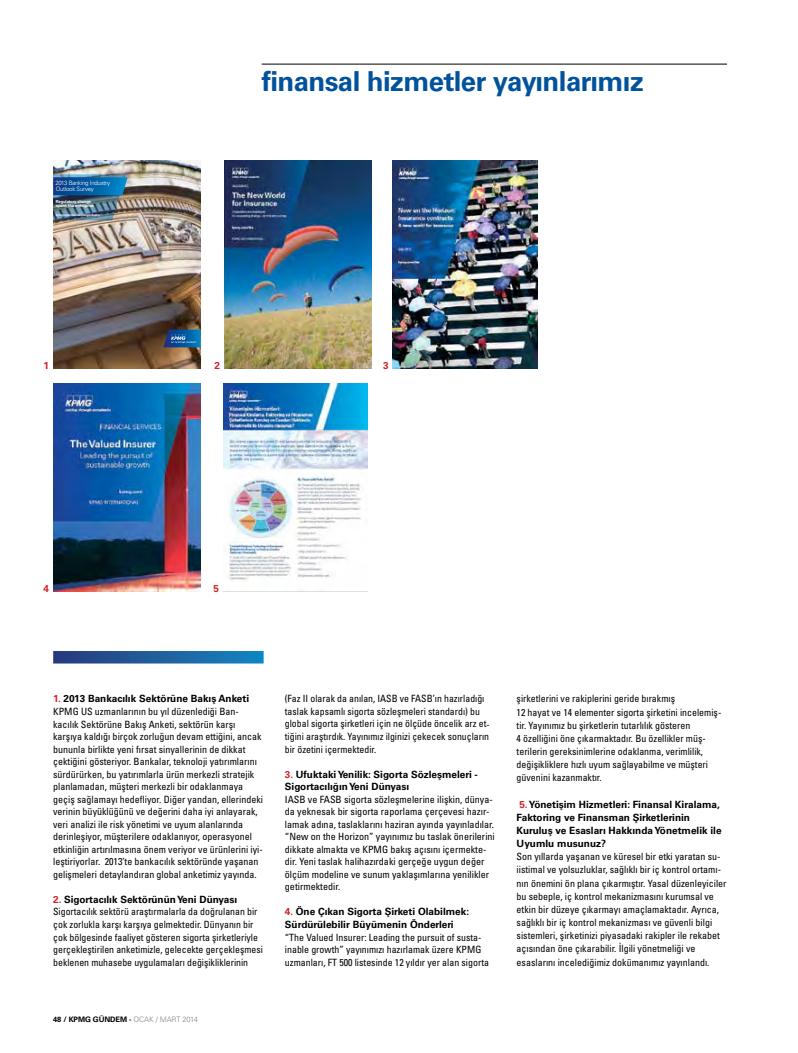
<style>
.page{position:relative;width:798px;height:1053px;background:#fff}
.page>*{position:absolute;margin:0;border:0;box-sizing:border-box;transform-origin:0 0}
.t1{font:700 27.5px "Univers LT Std";letter-spacing:-.02em;color:#00529c}
.t2{font:condensed 10px/12.5px "Univers LT Std";color:#000}
.t3{font:700 10px/13.1px "Univers LT Std";color:#000}
.t4{font:700 10px "Univers LT Std";color:#d2232a}
.t5{font:700 7.5px "Univers LT Std";letter-spacing:-.01em;color:#000}
.t6{font:300 6px/6.4px "Univers LT Std";letter-spacing:-.04em;color:#fff}
.t7{font:700 4.25px/4.8px "Univers LT Std";letter-spacing:-.03em;color:#fff}
.t8{font:700 3.12px "Univers LT Std";letter-spacing:-.03em;color:#fff}
.s1{font-weight:700;font-stretch:normal;color:#d2232a}
.s2{font-weight:700;font-stretch:normal}
.s3{font-weight:300;color:#808285}
.s4{color:#d2232a}
</style>
<div class="page">
<hr style="left:261px;top:64px;width:465px;height:1px;background:#000">
<img style="left:53px;top:160px;width:148px;height:208px">
<img style="left:53px;top:174px;width:75px;height:46px">
<svg style="left:163px;top:329px;width:38px;height:18px"></svg>
<img style="left:53px;top:383px;width:148px;height:208px">
<img style="left:224px;top:160px;width:147px;height:208px">
<img style="left:392px;top:160px;width:145px;height:208px">
<img style="left:223px;top:383px;width:144px;height:197px">
<svg style="left:53px;top:651px;width:210px;height:12px;background:#1f5f9e"></svg>
<p class="t6" style="left:55px;top:179px;width:56px">2013 Banking Industry<br>Outlook Survey</p>
<p class="t7" style="left:56px;top:199px;width:40px">Regulatory change spans the enterprise</p>
<p class="t8" style="left:56px;top:213px;width:46px">kpmg.com/us/bankingindustry</p>
<h1 class="t1" style="left:261px;top:65px;width:383px">finansal hizmetler yayınlarımız</h1>
<p class="t4" style="left:44px;top:359px;width:7px">1</p>
<p class="t4" style="left:214px;top:359px;width:7px">2</p>
<p class="t4" style="left:383px;top:359px;width:7px">3</p>
<p class="t4" style="left:44px;top:582px;width:7px">4</p>
<p class="t4" style="left:213px;top:582px;width:7px">5</p>
<p class="t2" style="left:53px;top:692px;width:211px"><span class="s1">1.</span> <span class="s2">2013 Bankacılık Sektörüne Bakış Anketi </span>KPMG US uzmanlarının bu yıl düzenlediği Ban&shy;kacılık Sektörüne Bakış Anketi, sektörün karşı karşıya kaldığı birçok zorluğun devam ettiğini, ancak bununla birlikte yeni fırsat sinyallerinin de dikkat çektiğini gösteriyor. Bankalar, teknoloji yatırımlarını sürdürürken, bu yatırımlarla ürün merkezli stratejik planlamadan, müşteri merkezli bir odaklanmaya geçiş sağlamayı hedefliyor. Diğer yandan, ellerindeki verinin büyüklüğünü ve değerini daha iyi anlayarak, veri analizi ile risk yönetimi ve uyum alanlarında derinleşiyor, müşterilere odaklanıyor, operasyonel etkinliğin artırılmasına önem veriyor ve ürünlerini iyi&shy;leştiriyorlar. 2013’te bankacılık sektöründe yaşanan gelişmeleri detaylandıran global anketimiz yayında.</p>
<p class="t2" style="left:53px;top:892px;width:211px"><span class="s1">2.</span> <span class="s2">Sigortacılık Sektörünün Yeni Dünyası </span>Sigortacılık sektörü araştırmalarla da doğrulanan bir çok zorlukla karşı karşıya gelmektedir. Dünyanın bir çok bölgesinde faaliyet gösteren sigorta şirketleriyle gerçekleştirilen anketimizle, gelecekte gerçekleşmesi beklenen muhasebe uygulamaları değişikliklerinin</p>
<p class="t5" style="left:53px;top:1014px;width:146px">48 / KPMG GÜNDEM - <span class="s3">OCAK / MART 2014</span></p>
<p class="t2" style="left:285px;top:692px;width:206px">(Faz II olarak da anılan, IASB ve FASB’ın hazırladığı taslak kapsamlı sigorta sözleşmeleri standardı) bu global sigorta şirketleri için ne ölçüde öncelik arz et&shy;tiğini araştırdık. Yayınımız ilginizi çekecek sonuçların bir özetini içermektedir.</p>
<p class="t3" style="left:285px;top:767px;width:194px;line-height:12.5px"><span class="s4">3.</span> Ufuktaki Yenilik: Sigorta Sözleşmeleri -<br>Sigortacılığın Yeni Dünyası</p>
<p class="t2" style="left:285px;top:792px;width:211px">IASB ve FASB sigorta sözleşmelerine ilişkin, dünya&shy;da yeknesak bir sigorta raporlama çerçevesi hazır&shy;lamak adına, taslaklarını haziran ayında yayınladılar. “New on the Horizon” yayınımız bu taslak önerilerini dikkate almakta ve KPMG bakış açısını içermekte&shy;dir. Yeni taslak halihazırdaki gerçeğe uygun değer ölçüm modeline ve sunum yaklaşımlarına yenilikler getirmektedir.</p>
<p class="t3" style="left:285px;top:905px;width:186px;line-height:12.5px"><span class="s4">4.</span> Öne Çıkan Sigorta Şirketi Olabilmek:<br>Sürdürülebilir Büyümenin Önderleri</p>
<p class="t2" style="left:285px;top:930px;width:205px">“The Valued Insurer: Leading the pursuit of susta&shy;inable growth” yayınımızı hazırlamak üzere KPMG uzmanları, FT 500 listesinde 12 yıldır yer alan sigorta</p>
<p class="t2" style="left:516px;top:692px;width:206px;line-height:13.1px">şirketlerini ve rakiplerini geride bırakmış<br>12 hayat ve 14 elementer sigorta şirketini incelemiş&shy;tir. Yayınımız bu şirketlerin tutarlılık gösteren<br>4 özelliğini öne çıkarmaktadır. Bu özellikler müş&shy;terilerin gereksinimlerine odaklanma, verimlilik, değişikliklere hızlı uyum sağlayabilme ve müşteri güvenini kazanmaktır.</p>
<p class="t3" style="left:516px;top:797px;width:206px"><span class="s4">5.</span> Yönetişim Hizmetleri: Finansal Kiralama, Faktoring ve Finansman Şirketlerinin Kuruluş ve Esasları Hakkında Yönetmelik ile Uyumlu musunuz?</p>
<p class="t2" style="left:516px;top:850px;width:211px;line-height:13.1px">Son yıllarda yaşanan ve küresel bir etki yaratan su&shy;iistimal ve yolsuzluklar, sağlıklı bir iç kontrol ortamı&shy;nın önemini ön plana çıkarmıştır. Yasal düzenleyiciler bu sebeple, iç kontrol mekanizmasını kurumsal ve etkin bir düzeye çıkarmayı amaçlamaktadır. Ayrıca, sağlıklı bir iç kontrol mekanizması ve güvenli bilgi sistemleri, şirketinizi piyasadaki rakipler ile rekabet açısından öne çıkarabilir. İlgili yönetmeliği ve esaslarını incelediğimiz dokümanımız yayınlandı.</p>
</div>
